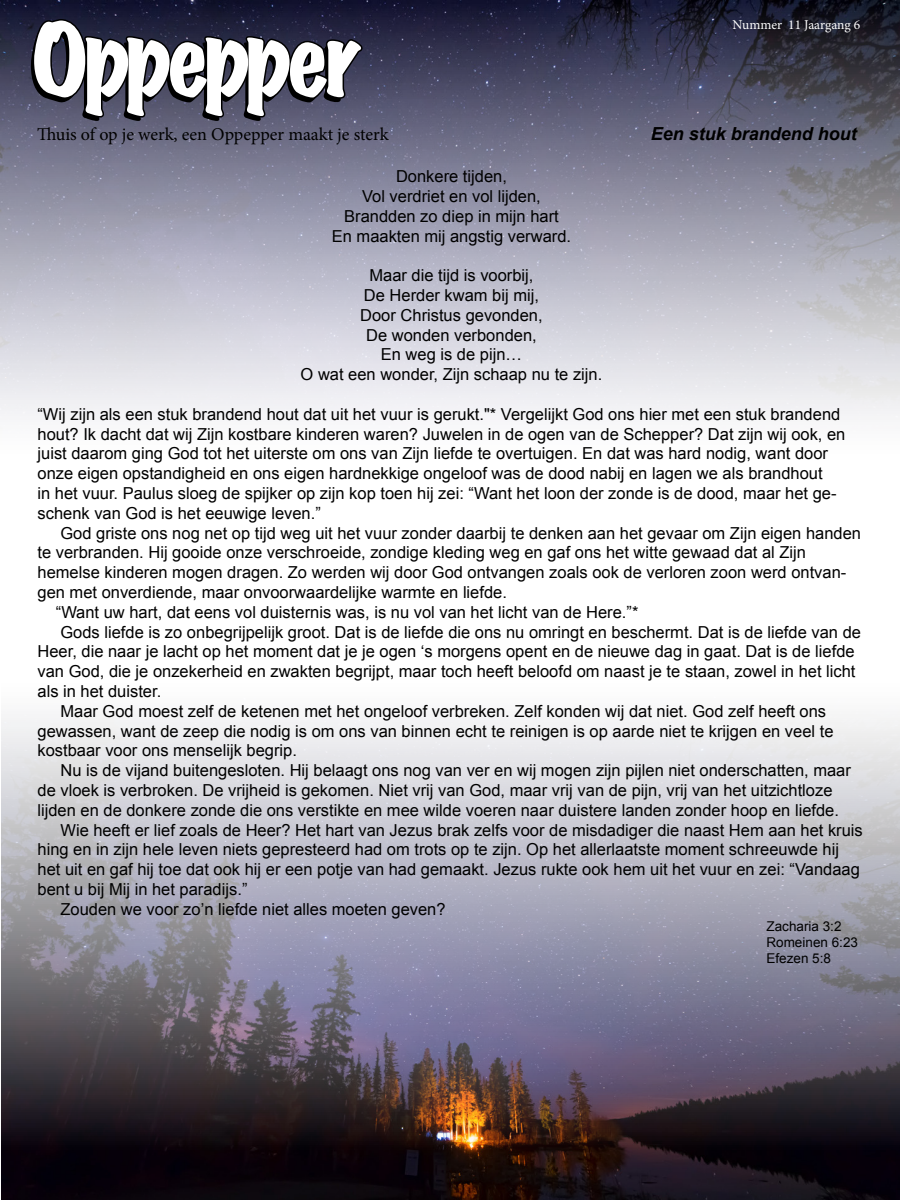
<style>
.page{position:relative;width:900px;height:1200px;background:#fff}
.page>*{position:absolute;margin:0;border:0;box-sizing:border-box;transform-origin:0 0}
.t1{font:expanded 90px "Marker Felt";letter-spacing:-.07em;color:#fff}
.t2{font:18px "Minion Pro";color:#000}
.t3{font:italic 700 18px "Arial";color:#000}
.t4{font:16.5px/19.8px "Arial";color:#000}
.t5{font:13.5px "Arial";color:#000}
.t6{font:13.5px "Minion Pro";letter-spacing:-.005em;color:#fff}
</style>
<div class="page">
<img style="left:0;top:0;width:900px;height:416px">
<svg style="left:31px;top:17px;width:332px;height:102px;background:#303146"></svg>
<img style="left:2px;top:718px;width:898px;height:482px">
<p class="t1" style="left:32px;top:-11px;width:331px">Oppepper</p>
<p class="t6" style="left:733px;top:16px;width:129px">Nummer 11 Jaargang 6</p>
<p class="t2" style="left:37px;top:122px;width:353px">Thuis of op je werk, een Oppepper maakt je sterk</p>
<p class="t3" style="left:651px;top:122px;width:208px">Een stuk brandend hout</p>
<p class="t4" style="left:396px;top:167px;width:112px">Donkere tijden,</p>
<p class="t4" style="left:362px;top:187px;width:180px">Vol verdriet en vol lijden,</p>
<p class="t4" style="left:344px;top:206px;width:216px">Brandden zo diep in mijn hart</p>
<p class="t4" style="left:332px;top:226px;width:241px">En maakten mij angstig verward.</p>
<p class="t4" style="left:369px;top:266px;width:166px">Maar die tijd is voorbij,</p>
<p class="t4" style="left:364px;top:286px;width:177px">De Herder kwam bij mij,</p>
<p class="t4" style="left:360px;top:305px;width:184px">Door Christus gevonden,</p>
<p class="t4" style="left:366px;top:325px;width:172px">De wonden verbonden,</p>
<p class="t4" style="left:381px;top:345px;width:143px">En weg is de pijn…</p>
<p class="t4" style="left:301px;top:365px;width:303px">O wat een wonder, Zijn schaap nu te zijn.</p>
<p class="t4" style="left:38px;top:404px;width:809px">“Wij zijn als een stuk brandend hout dat uit het vuur is gerukt."* Vergelijkt God ons hier met een stuk brandend hout? Ik dacht dat wij Zijn kostbare kinderen waren? Juwelen in de ogen van de Schepper? Dat zijn wij ook, en juist daarom ging God tot het uiterste om ons van Zijn liefde te overtuigen. En dat was hard nodig, want door onze eigen opstandigheid en ons eigen hardnekkige ongeloof was de dood nabij en lagen we als brandhout<br>in het vuur. Paulus sloeg de spijker op zijn kop toen hij zei: “Want het loon der zonde is de dood, maar het ge&shy;schenk van God is het eeuwige leven.”</p>
<p class="t4" style="left:38px;top:523px;width:825px;text-indent:23px">God griste ons nog net op tijd weg uit het vuur zonder daarbij te denken aan het gevaar om Zijn eigen handen te verbranden. Hij gooide onze verschroeide, zondige kleding weg en gaf ons het witte gewaad dat al Zijn hemelse kinderen mogen dragen. Zo werden wij door God ontvangen zoals ook de verloren zoon werd ontvan&shy;gen met onverdiende, maar onvoorwaardelijke warmte en liefde.</p>
<p class="t4" style="left:56px;top:602px;width:584px">“Want uw hart, dat eens vol duisternis was, is nu vol van het licht van de Here.”*</p>
<p class="t4" style="left:38px;top:622px;width:825px;text-indent:23px">Gods liefde is zo onbegrijpelijk groot. Dat is de liefde die ons nu omringt en beschermt. Dat is de liefde van de Heer, die naar je lacht op het moment dat je je ogen ‘s morgens opent en de nieuwe dag in gaat. Dat is de liefde van God, die je onzekerheid en zwakten begrijpt, maar toch heeft beloofd om naast je te staan, zowel in het licht als in het duister.</p>
<p class="t4" style="left:38px;top:701px;width:798px;text-indent:23px">Maar God moest zelf de ketenen met het ongeloof verbreken. Zelf konden wij dat niet. God zelf heeft ons gewassen, want de zeep die nodig is om ons van binnen echt te reinigen is op aarde niet te krijgen en veel te kostbaar voor ons menselijk begrip.</p>
<p class="t4" style="left:38px;top:761px;width:815px;text-indent:23px">Nu is de vijand buitengesloten. Hij belaagt ons nog van ver en wij mogen zijn pijlen niet onderschatten, maar de vloek is verbroken. De vrijheid is gekomen. Niet vrij van God, maar vrij van de pijn, vrij van het uitzichtloze lijden en de donkere zonde die ons verstikte en mee wilde voeren naar duistere landen zonder hoop en liefde.</p>
<p class="t4" style="left:38px;top:820px;width:827px;text-indent:23px">Wie heeft er lief zoals de Heer? Het hart van Jezus brak zelfs voor de misdadiger die naast Hem aan het kruis hing en in zijn hele leven niets gepresteerd had om trots op te zijn. Op het allerlaatste moment schreeuwde hij het uit en gaf hij toe dat ook hij er een potje van had gemaakt. Jezus rukte ook hem uit het vuur en zei: “Vandaag bent u bij Mij in het paradijs.”</p>
<p class="t4" style="left:60px;top:899px;width:387px">Zouden we voor zo’n liefde niet alles moeten geven?</p>
<p class="t5" style="left:766px;top:917px;width:77px">Zacharia 3:2</p>
<p class="t5" style="left:766px;top:933px;width:93px">Romeinen 6:23</p>
<p class="t5" style="left:766px;top:949px;width:66px">Efezen 5:8</p>
</div>
